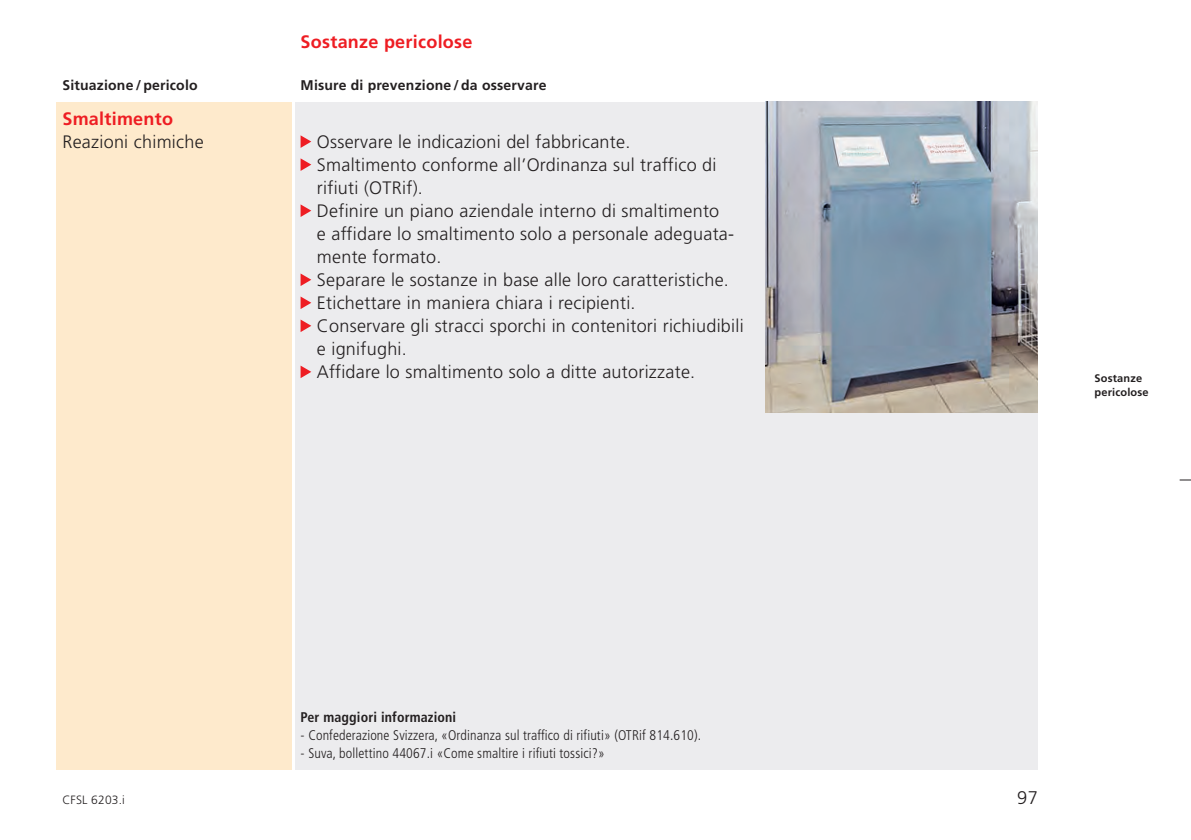
<style>
.page{position:relative;width:1191px;height:840px;background:#fff}
.page>*{position:absolute;margin:0;border:0;box-sizing:border-box;transform-origin:0 0}
.t1{font:300 18.2px "Frutiger LT Std";color:#231f20}
.t2{font:300 18px/23px "Frutiger LT Std";letter-spacing:.015em;color:#231f20}
.t3{font:700 18px "Frutiger LT Std";letter-spacing:.015em;color:#ee1d23}
.t4{font:300 condensed 14px "Frutiger LT Std";letter-spacing:.01em;color:#231f20}
.t5{font:700 14px "Frutiger LT Std";letter-spacing:.015em;color:#231f20}
.t6{font:700 condensed 14px "Frutiger LT Std";letter-spacing:.01em;color:#231f20}
.t7{font:300 12px "Frutiger LT Std";letter-spacing:.015em;color:#231f20}
.t8{font:700 11px/14px "Frutiger LT Std";letter-spacing:.015em;color:#231f20}
</style>
<div class="page">
<div style="left:57px;top:102px;width:235px;height:667px;background:#feeacc"></div>
<div style="left:295px;top:102px;width:742px;height:667px;background:#ececee"></div>
<img style="left:765px;top:102px;width:272px;height:310px">
<svg style="left:1179px;top:479px;width:12px;height:1px"></svg>
<svg style="left:300px;top:135px;width:11px;height:13px"></svg>
<svg style="left:300px;top:158px;width:11px;height:13px"></svg>
<svg style="left:300px;top:204px;width:11px;height:13px"></svg>
<svg style="left:300px;top:273px;width:11px;height:13px"></svg>
<svg style="left:300px;top:296px;width:11px;height:13px"></svg>
<svg style="left:300px;top:319px;width:11px;height:13px"></svg>
<svg style="left:300px;top:365px;width:11px;height:13px"></svg>
<p class="t3" style="left:300px;top:31px;width:173px">Sostanze pericolose</p>
<p class="t5" style="left:62px;top:77px;width:137px">Situazione / pericolo</p>
<p class="t5" style="left:300px;top:77px;width:247px">Misure di prevenzione / da osservare</p>
<p class="t3" style="left:62px;top:108px;width:112px">Smaltimento</p>
<p class="t2" style="left:62px;top:130px;width:143px">Reazioni chimiche</p>
<p class="t2" style="left:317px;top:130px;width:428px">Osservare le indicazioni del fabbricante.<br>Smaltimento conforme all’Ordinanza sul traffico di rifiuti (OTRif).<br>Definire un piano aziendale interno di smaltimento<br>e affidare lo smaltimento solo a personale adeguata&shy;mente formato.<br>Separare le sostanze in base alle loro caratteristiche.<br>Etichettare in maniera chiara i recipienti.<br>Conservare gli stracci sporchi in contenitori richiudibili e ignifughi.<br>Affidare lo smaltimento solo a ditte autorizzate.</p>
<p class="t8" style="left:1094px;top:370px;width:56px">Sostanze pericolose</p>
<p class="t6" style="left:300px;top:708px;width:157px">Per maggiori informazioni</p>
<p class="t4" style="left:300px;top:727px;width:402px">- Confederazione Svizzera, «Ordinanza sul traffico di rifiuti» (OTRif 814.610).</p>
<p class="t4" style="left:300px;top:745px;width:306px">- Suva, bollettino 44067.i «Come smaltire i rifiuti tossici?»</p>
<p class="t7" style="left:62px;top:792px;width:64px">CFSL 6203.i</p>
<p class="t1" style="left:1017px;top:787px;width:22px">97</p>
</div>
